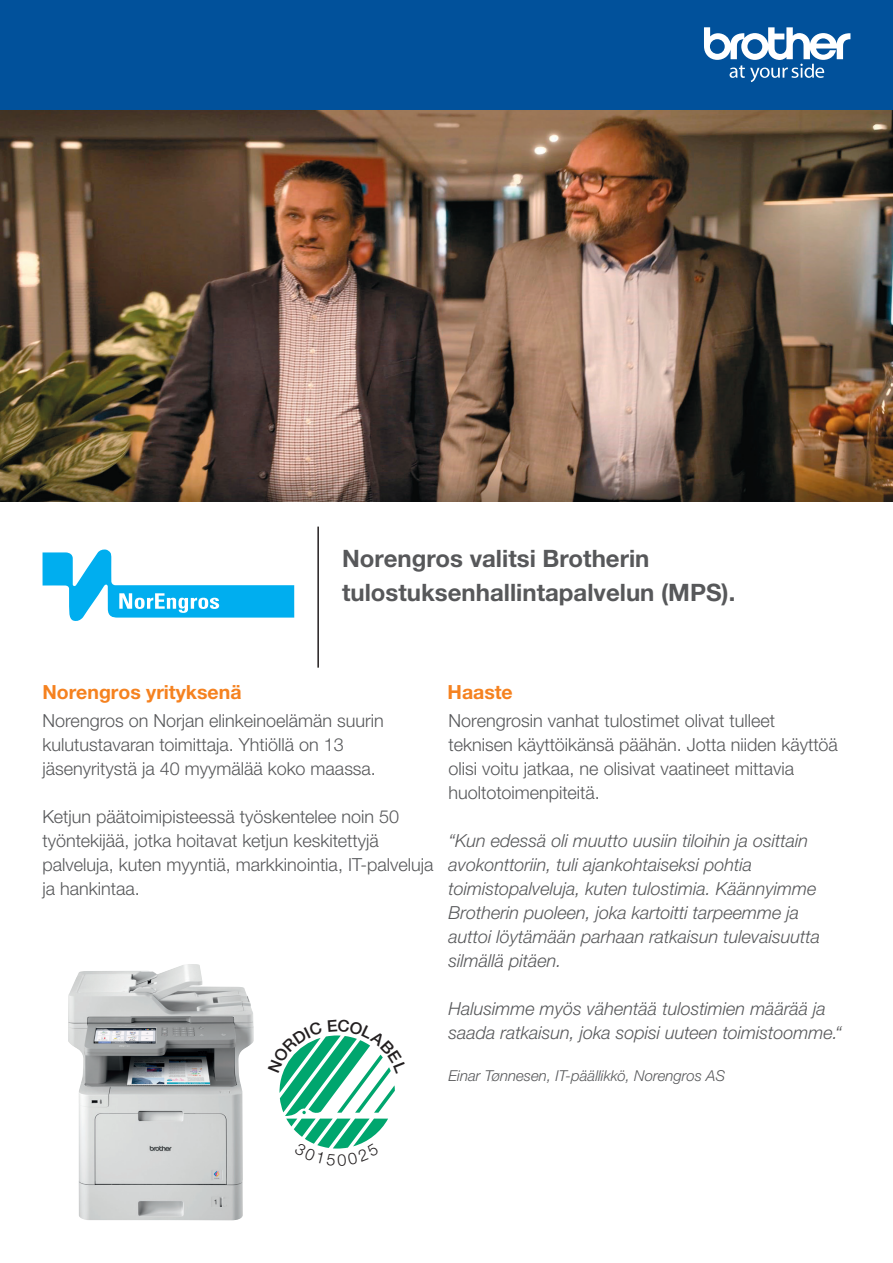
<style>
.page{position:relative;width:893px;height:1263px;background:#fff}
.page>*{position:absolute;margin:0;border:0;box-sizing:border-box;transform-origin:0 0}
.t1{font:700 24px/34.5px "Helvetica Neue LTW1 G";color:#57585a}
.t2{font:700 19.5px "Helvetica Neue LTW1 G";color:#f58220}
.t3{font:300 18px/24px "Helvetica Neue LTW1 G";color:#57585a}
.t4{font:italic 300 18px/24px "Helvetica Neue LTW1 G";color:#57585a}
.t5{font:italic 300 15px "Helvetica Neue LTW1 G";color:#57585a}
</style>
<div class="page">
<hr style="left:317px;top:527px;width:2px;height:141px;background:#231f20">
<svg style="left:43px;top:549px;width:251px;height:72px"></svg>
<img style="left:68px;top:964px;width:186px;height:256px">
<img style="left:0;top:110px;width:893px;height:392px">
<div style="left:0;top:0;width:893px;height:110px;background:#01519b"></div>
<svg style="left:704px;top:27px;width:146px;height:55px"></svg>
<svg style="left:279px;top:1035px;width:116px;height:114px"></svg>
<p class="t2" style="left:43px;top:680px;width:201px">Norengros yrityksenä</p>
<h1 class="t1" style="left:342px;top:541px;width:395px">Norengros valitsi Brotherin tulostuksenhallintapalvelun (MPS).</h1>
<p class="t2" style="left:448px;top:680px;width:67px">Haaste</p>
<p class="t3" style="left:43px;top:709px;width:343px">Norengros on Norjan elinkeinoelämän suurin kulutustavaran toimittaja. Yhtiöllä on 13 jäsenyritystä ja 40 myymälää koko maassa.</p>
<p class="t3" style="left:43px;top:805px;width:392px">Ketjun päätoimipisteessä työskentelee noin 50 työntekijää, jotka hoitavat ketjun keskitettyjä palveluja, kuten myyntiä, markkinointia, IT-palveluja ja hankintaa.</p>
<p class="t3" style="left:449px;top:709px;width:391px">Norengrosin vanhat tulostimet olivat tulleet teknisen käyttöikänsä päähän. Jotta niiden käyttöä olisi voitu jatkaa, ne olisivat vaatineet mittavia huoltotoimenpiteitä.</p>
<p class="t4" style="left:449px;top:829px;width:373px">“Kun edessä oli muutto uusiin tiloihin ja osittain avokonttoriin, tuli ajankohtaiseksi pohtia toimistopalveluja, kuten tulostimia. Käännyimme Brotherin puoleen, joka kartoitti tarpeemme ja auttoi löytämään parhaan ratkaisun tulevaisuutta silmällä pitäen.</p>
<p class="t4" style="left:449px;top:997px;width:395px">Halusimme myös vähentää tulostimien määrää ja saada ratkaisun, joka sopisi uuteen toimistoomme.“</p>
<p class="t5" style="left:449px;top:1067px;width:278px">Einar Tønnesen, IT-päällikkö, Norengros AS</p>
</div>
